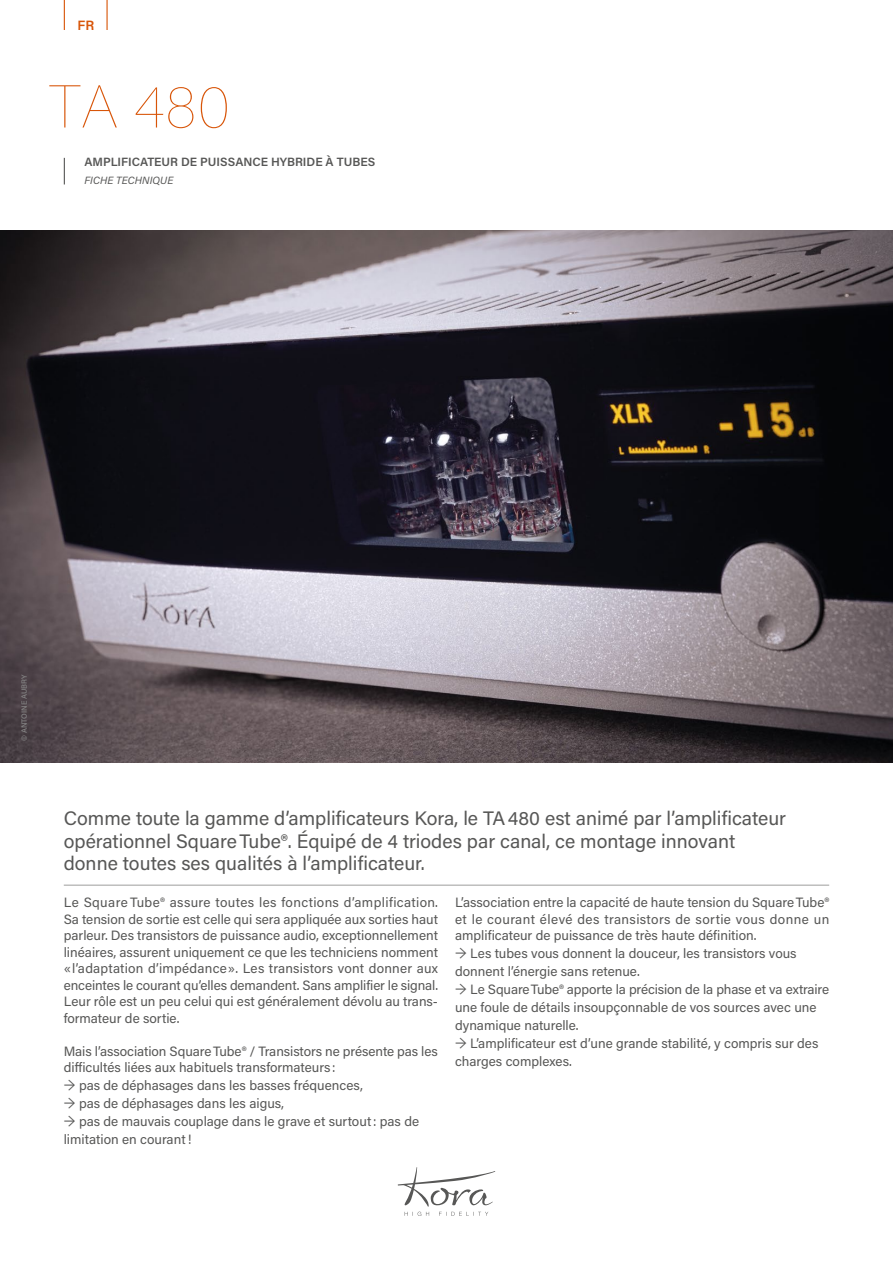
<style>
.page{position:relative;width:893px;height:1263px;background:#fff}
.page>*{position:absolute;margin:0;border:0;box-sizing:border-box;transform-origin:0 0}
.t1{font:100 60px "Acumin Pro";color:#d85509}
.t2{font:19.5px/22.5px "Acumin Pro";color:#575756}
.t3{font:13.5px/16.5px "Acumin Pro";color:#575756}
.t4{font:600 13.5px "Acumin Pro";color:#d85509}
.t5{font:600 12px "Acumin Pro";color:#575756}
.t6{font:italic 10.5px "Acumin Pro";letter-spacing:.01em;color:#575756}
.t7{font:500 7.5px "Acumin Pro";color:#878787}
</style>
<div class="page">
<svg style="left:64px;top:158px;width:1px;height:26px"></svg>
<hr style="left:64px;top:0;width:1px;height:30px;background:#d85509">
<hr style="left:106px;top:0;width:2px;height:30px;background:#d85509">
<svg style="left:398px;top:1167px;width:97px;height:49px"></svg>
<hr style="left:64px;top:885px;width:765px;height:1px;background:#9d9d9c">
<img style="left:0;top:231px;width:893px;height:531px">
<p class="t4" style="left:77px;top:16px;width:18px">FR</p>
<h1 class="t1" style="left:49px;top:66px;width:183px">TA 480</h1>
<p class="t5" style="left:84px;top:154px;width:292px">AMPLIFICATEUR DE PUISSANCE HYBRIDE À TUBES</p>
<p class="t6" style="left:84px;top:173px;width:91px">FICHE TECHNIQUE</p>
<p class="t7" style="left:19px;top:741px;width:68px;rotate:-90deg">© ANTOINE AUBRY</p>
<h2 class="t2" style="left:64px;top:806px;width:724px">Comme toute la gamme d’amplificateurs Kora, le TA480 est animé par l’amplificateur opérationnel SquareTube®. Équipé de 4 triodes par canal, ce montage innovant donne toutes ses qualités à l’amplificateur.</h2>
<p class="t3" style="left:64px;top:894px;width:376px;text-align:justify">Le Square Tube® assure toutes les fonctions d’amplification.<br>Sa tension de sortie est celle qui sera appliquée aux sorties haut parleur. Des transistors de puissance audio, exceptionnellement linéaires, assurent uniquement ce que les techniciens nomment «l’adaptation d’impédance». Les transistors vont donner aux enceintes le courant qu’elles demandent. Sans amplifier le signal.<br>Leur rôle est un peu celui qui est généralement dévolu au trans&shy;formateur de sortie.</p>
<p class="t3" style="left:64px;top:1042px;width:376px">Mais l’association SquareTube® / Transistors ne présente pas les difficultés liées aux habituels transformateurs :</p>
<p class="t3" style="left:64px;top:1077px;width:301px">→ pas de déphasages dans les basses fréquences,</p>
<p class="t3" style="left:64px;top:1095px;width:222px">→ pas de déphasages dans les aigus,</p>
<p class="t3" style="left:64px;top:1112px;width:357px;line-height:18px">→ pas de mauvais couplage dans le grave et surtout: pas de limitation en courant!</p>
<p class="t3" style="left:455px;top:894px;width:376px;text-align:justify">L’association entre la capacité de haute tension du SquareTube® et le courant élevé des transistors de sortie vous donne un amplificateur de puissance de très haute définition.</p>
<p class="t3" style="left:455px;top:944px;width:343px;line-height:18px">→ Les tubes vous donnent la douceur, les transistors vous donnent l’énergie sans retenue.</p>
<p class="t3" style="left:455px;top:980px;width:376px;line-height:18px">→ Le SquareTube® apporte la précision de la phase et va extraire une foule de détails insoupçonnable de vos sources avec une dynamique naturelle.</p>
<p class="t3" style="left:455px;top:1034px;width:365px;line-height:18px">→ L’amplificateur est d’une grande stabilité, y compris sur des charges complexes.</p>
</div>
